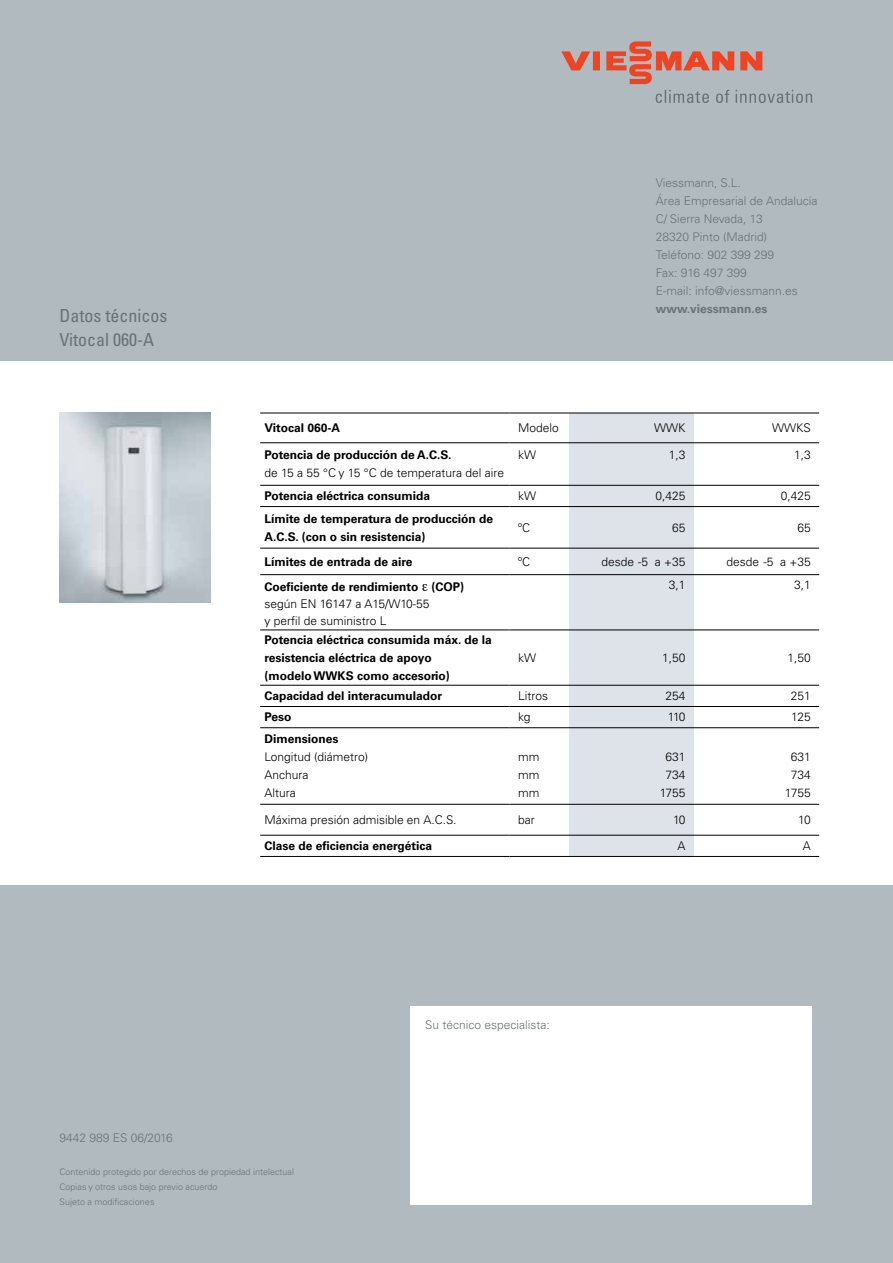
<style>
.page{position:relative;width:893px;height:1263px;background:#b1babf}
.page>*{position:absolute;margin:0;border:0;box-sizing:border-box;transform-origin:0 0}
.t1{font:condensed 18px/24px "Univers LTCYR 57";color:#6a7374}
.t2{font:700 12px/18px "Univers LTCYR 65";color:#000}
.t3{font:300 12px/18px "Univers LTCYR 45";color:#000}
.t4{font:300 12px/18px "Univers LTCYR 45";color:#6a7374}
.t5{font:700 12px "Univers LTCYR 65";color:#6a7374}
.t6{font:300 9px/15px "Univers LTCYR 45";color:#6a7374}
</style>
<div class="page">
<svg style="left:656px;top:90px;width:156px;height:13px"></svg>
<svg style="left:561px;top:41px;width:201px;height:43px"></svg>
<div style="left:0;top:361px;width:893px;height:523px;background:#fff"></div>
<img style="left:60px;top:413px;width:150px;height:190px">
<svg style="left:509px;top:443px;width:60px;height:413px"></svg>
<div style="left:569px;top:414px;width:125px;height:442px;background:#dde3e8"></div>
<hr style="left:260px;top:856px;width:249px;height:1px;background:#000">
<hr style="left:509px;top:856px;width:60px;height:1px;background:#000">
<hr style="left:569px;top:856px;width:125px;height:1px;background:#000">
<hr style="left:694px;top:856px;width:125px;height:1px;background:#000">
<hr style="left:260px;top:442px;width:249px;height:1px;background:#000">
<hr style="left:509px;top:442px;width:60px;height:1px;background:#000">
<hr style="left:569px;top:442px;width:125px;height:1px;background:#000">
<hr style="left:694px;top:442px;width:125px;height:1px;background:#000">
<hr style="left:260px;top:485px;width:249px;height:1px;background:#000">
<hr style="left:509px;top:485px;width:60px;height:1px;background:#000">
<hr style="left:569px;top:485px;width:125px;height:1px;background:#000">
<hr style="left:694px;top:485px;width:125px;height:1px;background:#000">
<hr style="left:260px;top:506px;width:249px;height:1px;background:#000">
<hr style="left:509px;top:506px;width:60px;height:1px;background:#000">
<hr style="left:569px;top:506px;width:125px;height:1px;background:#000">
<hr style="left:694px;top:506px;width:125px;height:1px;background:#000">
<hr style="left:260px;top:548px;width:249px;height:1px;background:#000">
<hr style="left:509px;top:548px;width:60px;height:1px;background:#000">
<hr style="left:569px;top:548px;width:125px;height:1px;background:#000">
<hr style="left:694px;top:548px;width:125px;height:1px;background:#000">
<hr style="left:260px;top:574px;width:249px;height:1px;background:#000">
<hr style="left:509px;top:574px;width:60px;height:1px;background:#000">
<hr style="left:569px;top:574px;width:125px;height:1px;background:#000">
<hr style="left:694px;top:574px;width:125px;height:1px;background:#000">
<hr style="left:260px;top:630px;width:249px;height:1px;background:#000">
<hr style="left:509px;top:630px;width:60px;height:1px;background:#000">
<hr style="left:569px;top:630px;width:125px;height:1px;background:#000">
<hr style="left:694px;top:630px;width:125px;height:1px;background:#000">
<hr style="left:260px;top:685px;width:249px;height:1px;background:#000">
<hr style="left:509px;top:685px;width:60px;height:1px;background:#000">
<hr style="left:569px;top:685px;width:125px;height:1px;background:#000">
<hr style="left:694px;top:685px;width:125px;height:1px;background:#000">
<hr style="left:260px;top:727px;width:249px;height:1px;background:#000">
<hr style="left:509px;top:727px;width:60px;height:1px;background:#000">
<hr style="left:569px;top:727px;width:125px;height:1px;background:#000">
<hr style="left:694px;top:727px;width:125px;height:1px;background:#000">
<hr style="left:260px;top:706px;width:249px;height:1px;background:#000">
<hr style="left:509px;top:706px;width:60px;height:1px;background:#000">
<hr style="left:569px;top:706px;width:125px;height:1px;background:#000">
<hr style="left:694px;top:706px;width:125px;height:1px;background:#000">
<hr style="left:260px;top:804px;width:249px;height:1px;background:#000">
<hr style="left:509px;top:804px;width:60px;height:1px;background:#000">
<hr style="left:569px;top:804px;width:125px;height:1px;background:#000">
<hr style="left:694px;top:804px;width:125px;height:1px;background:#000">
<hr style="left:260px;top:835px;width:249px;height:1px;background:#000">
<hr style="left:509px;top:835px;width:60px;height:1px;background:#000">
<hr style="left:569px;top:835px;width:125px;height:1px;background:#000">
<hr style="left:694px;top:835px;width:125px;height:1px;background:#000">
<hr style="left:260px;top:413px;width:249px;height:1px;background:#000">
<hr style="left:509px;top:413px;width:60px;height:1px;background:#000">
<hr style="left:569px;top:413px;width:125px;height:1px;background:#000">
<hr style="left:694px;top:413px;width:125px;height:1px;background:#000">
<div style="left:411px;top:1007px;width:401px;height:198px;background:#fff"></div>
<h1 class="t1" style="left:60px;top:303px;width:109px">Datos técnicos<br>Vitocal 060-A</h1>
<p class="t4" style="left:656px;top:174px;width:163px">Viessmann, S.L.<br>Área Empresarial de Andalucía<br>C/ Sierra Nevada, 13<br>28320 Pinto (Madrid)<br>Teléfono: 902 399 299<br>Fax: 916 497 399<br>E-mail: info@viessmann.es</p>
<p class="t5" style="left:656px;top:301px;width:113px">www.viessmann.es</p>
<p class="t2" style="left:264px;top:418px;width:77px">Vitocal 060-A</p>
<p class="t3" style="left:518px;top:419px;width:42px">Modelo</p>
<p class="t3" style="left:654px;top:419px;width:33px">WWK</p>
<p class="t3" style="left:772px;top:419px;width:40px">WWKS</p>
<p class="t2" style="left:264px;top:445px;width:189px">Potencia de producción de A.C.S.</p>
<p class="t3" style="left:264px;top:464px;width:241px">de 15 a 55 °C y 15 °C de temperatura del aire</p>
<p class="t3" style="left:518px;top:446px;width:19px">kW</p>
<p class="t3" style="left:669px;top:446px;width:18px">1,3</p>
<p class="t3" style="left:794px;top:446px;width:18px">1,3</p>
<p class="t2" style="left:264px;top:486px;width:167px">Potencia eléctrica consumida</p>
<p class="t3" style="left:518px;top:487px;width:19px">kW</p>
<p class="t3" style="left:655px;top:487px;width:32px">0,425</p>
<p class="t3" style="left:781px;top:487px;width:32px">0,425</p>
<p class="t2" style="left:264px;top:509px;width:230px">Límite de temperatura de producción de<br>A.C.S. (con o sin resistencia)</p>
<p class="t3" style="left:518px;top:518px;width:14px">ºC</p>
<p class="t3" style="left:672px;top:518px;width:15px">65</p>
<p class="t3" style="left:797px;top:518px;width:15px">65</p>
<p class="t2" style="left:264px;top:552px;width:149px">Límites de entrada de aire</p>
<p class="t3" style="left:518px;top:552px;width:14px">ºC</p>
<p class="t3" style="left:601px;top:552px;width:86px">desde -5 a +35</p>
<p class="t3" style="left:726px;top:552px;width:86px">desde -5 a +35</p>
<p class="t2" style="left:264px;top:578px;width:201px">Coeficiente de rendimiento (COP)</p>
<p class="t3" style="left:264px;top:595px;width:167px;line-height:16.5px">según EN 16147 a A15/W10-55 y perfil de suministro L</p>
<p class="t3" style="left:669px;top:575px;width:18px">3,1</p>
<p class="t3" style="left:794px;top:575px;width:18px">3,1</p>
<p class="t2" style="left:264px;top:630px;width:229px">Potencia eléctrica consumida máx. de la resistencia eléctrica de apoyo<br>(modelo WWKS como accesorio)</p>
<p class="t3" style="left:518px;top:648px;width:19px">kW</p>
<p class="t3" style="left:662px;top:648px;width:25px">1,50</p>
<p class="t3" style="left:787px;top:648px;width:25px">1,50</p>
<p class="t2" style="left:264px;top:686px;width:179px">Capacidad del interacumulador</p>
<p class="t3" style="left:518px;top:687px;width:31px">Litros</p>
<p class="t3" style="left:665px;top:687px;width:22px">254</p>
<p class="t3" style="left:791px;top:687px;width:22px">251</p>
<p class="t2" style="left:264px;top:708px;width:28px">Peso</p>
<p class="t3" style="left:518px;top:708px;width:14px">kg</p>
<p class="t3" style="left:668px;top:708px;width:19px">110</p>
<p class="t3" style="left:791px;top:708px;width:21px">125</p>
<p class="t2" style="left:264px;top:729px;width:76px">Dimensiones</p>
<p class="t3" style="left:264px;top:748px;width:105px">Longitud (diámetro)<br>Anchura<br>Altura</p>
<p class="t3" style="left:518px;top:748px;width:23px;text-align:justify">mm mm mm</p>
<p class="t3" style="left:660px;top:748px;width:27px;text-align:center">631<br>734<br>1755</p>
<p class="t3" style="left:785px;top:748px;width:27px;text-align:center">631<br>734<br>1755</p>
<p class="t3" style="left:264px;top:810px;width:193px">Máxima presión admisible en A.C.S.</p>
<p class="t3" style="left:518px;top:810px;width:18px">bar</p>
<p class="t3" style="left:673px;top:810px;width:14px">10</p>
<p class="t3" style="left:798px;top:810px;width:14px">10</p>
<p class="t2" style="left:264px;top:836px;width:169px">Clase de eficiencia energética</p>
<p class="t3" style="left:678px;top:836px;width:10px">A</p>
<p class="t3" style="left:803px;top:836px;width:10px">A</p>
<p class="t4" style="left:425px;top:1016px;width:126px">Su técnico especialista:</p>
<p class="t4" style="left:60px;top:1128px;width:115px">9442 989 ES 06/2016</p>
<p class="t6" style="left:60px;top:1164px;width:236px">Contenido protegido por derechos de propiedad intelectual<br>Copias y otros usos bajo previo acuerdo<br>Sujeto a modificaciones</p>
</div>
